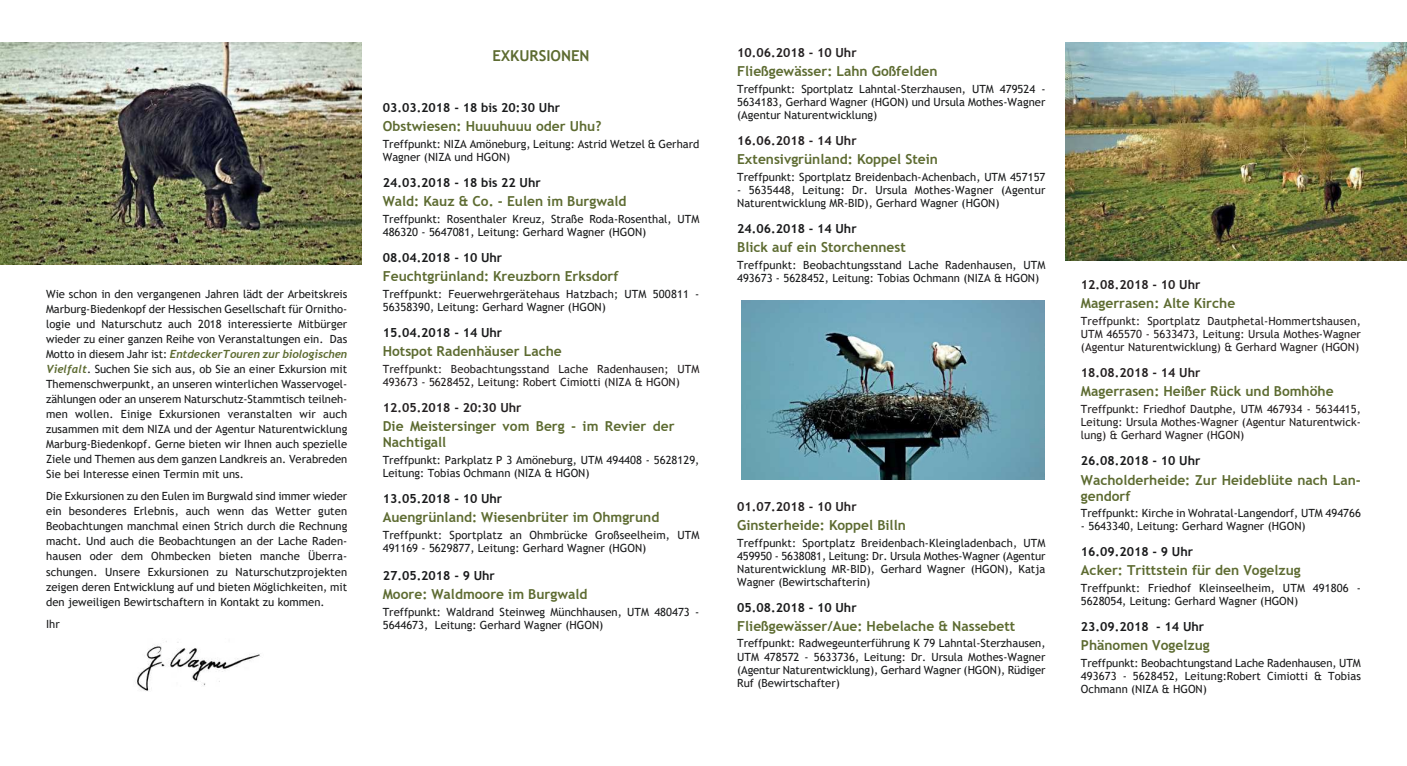
<style>
.page{position:relative;width:1407px;height:766px;background:#fff}
.page>*{position:absolute;margin:0;border:0;box-sizing:border-box;transform-origin:0 0}
.t1{font:700 15px "Trebuchet MS";color:#5d6b31}
.t2{font:700 13.75px/16px "Trebuchet MS";color:#5d6b31}
.t3{font:700 12.5px "Trebuchet MS";color:#191a1b}
.t4{font:700 12.5px "Trebuchet MS";color:#231f20}
.t5{font:11.25px/13px "Trebuchet MS";color:#191a1b}
.t6{font:11.25px/13px "Trebuchet MS";color:#231f20;text-align:justify}
.t7{font:italic 700 11.25px "Trebuchet";letter-spacing:-.01em;color:#5d6b31}
.s1{font-family:"Trebuchet MS";font-weight:400;font-style:normal;color:#191a1b}
.s2{font-family:"Trebuchet";font-weight:700;font-style:italic;color:#5d6b31}
</style>
<div class="page">
<img style="left:135px;top:641px;width:125px;height:50px">
<img style="left:0;top:43px;width:361px;height:221px">
<img style="left:1066px;top:43px;width:341px;height:217px">
<img style="left:741px;top:300px;width:303px;height:179px">
<p class="t5" style="left:46px;top:287px;width:303px;line-height:15px;text-align:justify">Wie schon in den vergangenen Jahren lädt der Arbeitskreis Marburg-Biedenkopf der Hessischen Gesellschaft für Ornitho&shy;logie und Naturschutz auch 2018 interessierte Mitbürger wieder zu einer ganzen Reihe von Veranstaltungen ein. Das</p>
<p class="t7" style="left:46px;top:349px;width:303px"><span class="s1">Motto in diesem Jahr ist:</span> EntdeckerTouren zur biologischen</p>
<p class="t5" style="left:46px;top:362px;width:303px;line-height:15px;text-align:justify"><span class="s2">Vielfalt</span>. Suchen Sie sich aus, ob Sie an einer Exkursion mit Themenschwerpunkt, an unseren winterlichen Wasservogel&shy;zählungen oder an unserem Naturschutz-Stammtisch teilneh&shy;men wollen. Einige Exkursionen veranstalten wir auch zusammen mit dem NIZA und der Agentur Naturentwicklung Marburg-Biedenkopf. Gerne bieten wir Ihnen auch spezielle Ziele und Themen aus dem ganzen Landkreis an. Verabreden Sie bei Interesse einen Termin mit uns.</p>
<p class="t5" style="left:46px;top:490px;width:303px;line-height:15px;text-align:justify">Die Exkursionen zu den Eulen im Burgwald sind immer wieder ein besonderes Erlebnis, auch wenn das Wetter guten Beobachtungen manchmal einen Strich durch die Rechnung macht. Und auch die Beobachtungen an der Lache Raden&shy;hausen oder dem Ohmbecken bieten manche Überra&shy;schungen. Unsere Exkursionen zu Naturschutzprojekten zeigen deren Entwicklung auf und bieten Möglichkeiten, mit den jeweiligen Bewirtschaftern in Kontakt zu kommen.</p>
<p class="t5" style="left:46px;top:618px;width:15px">Ihr</p>
<h1 class="t1" style="left:492px;top:50px;width:99px">EXKURSIONEN</h1>
<p class="t3" style="left:383px;top:103px;width:179px">03.03.2018 - 18 bis 20:30 Uhr</p>
<p class="t2" style="left:383px;top:120px;width:220px">Obstwiesen: Huuuhuuu oder Uhu?</p>
<p class="t5" style="left:383px;top:139px;width:318px">Treffpunkt: NIZA Amöneburg, Leitung: Astrid Wetzel &amp; Gerhard<br>Wagner (NIZA und HGON)</p>
<p class="t3" style="left:383px;top:178px;width:160px">24.03.2018 - 18 bis 22 Uhr</p>
<p class="t2" style="left:383px;top:194px;width:245px">Wald: Kauz &amp; Co. - Eulen im Burgwald</p>
<p class="t5" style="left:383px;top:213px;width:318px">Treffpunkt: Rosenthaler Kreuz, Straße Roda-Rosenthal, UTM<br>486320 - 5647081, Leitung: Gerhard Wagner (HGON)</p>
<p class="t3" style="left:383px;top:252px;width:121px">08.04.2018 - 10 Uhr</p>
<p class="t2" style="left:383px;top:269px;width:237px">Feuchtgrünland: Kreuzborn Erksdorf</p>
<p class="t5" style="left:383px;top:288px;width:318px">Treffpunkt: Feuerwehrgerätehaus Hatzbach; UTM 500811 -<br>56358390, Leitung: Gerhard Wagner (HGON)</p>
<p class="t3" style="left:383px;top:327px;width:121px">15.04.2018 - 14 Uhr</p>
<p class="t2" style="left:383px;top:344px;width:181px">Hotspot Radenhäuser Lache</p>
<p class="t6" style="left:383px;top:363px;width:318px">Treffpunkt: Beobachtungsstand Lache Radenhausen; UTM<br>493673 - 5628452, Leitung: Robert Cimiotti (NIZA &amp; HGON)</p>
<p class="t4" style="left:383px;top:402px;width:140px">12.05.2018 - 20:30 Uhr</p>
<p class="t2" style="left:383px;top:419px;width:293px">Die Meistersinger vom Berg - im Revier der<br>Nachtigall</p>
<p class="t5" style="left:383px;top:454px;width:318px">Treffpunkt: Parkplatz P 3 Amöneburg, UTM 494408 - 5628129,<br>Leitung: Tobias Ochmann (NIZA &amp; HGON)</p>
<p class="t3" style="left:383px;top:493px;width:121px">13.05.2018 - 10 Uhr</p>
<p class="t2" style="left:383px;top:510px;width:278px">Auengrünland: Wiesenbrüter im Ohmgrund</p>
<p class="t5" style="left:383px;top:529px;width:318px">Treffpunkt: Sportplatz an Ohmbrücke Großseelheim, UTM<br>491169 - 5629877, Leitung: Gerhard Wagner (HGON)</p>
<p class="t3" style="left:383px;top:570px;width:114px">27.05.2018 - 9 Uhr</p>
<p class="t2" style="left:383px;top:587px;width:206px">Moore: Waldmoore im Burgwald</p>
<p class="t5" style="left:383px;top:606px;width:318px">Treffpunkt: Waldrand Steinweg Münchhausen, UTM 480473 -<br>5644673, Leitung: Gerhard Wagner (HGON)</p>
<p class="t4" style="left:737px;top:48px;width:121px">10.06.2018 - 10 Uhr</p>
<p class="t2" style="left:737px;top:64px;width:202px">Fließgewässer: Lahn Goßfelden</p>
<p class="t5" style="left:737px;top:83px;width:310px;text-align:justify">Treffpunkt: Sportplatz Lahntal-Sterzhausen, UTM 479524 - 5634183, Gerhard Wagner (HGON) und Ursula Mothes-Wagner (Agentur Naturentwicklung)</p>
<p class="t4" style="left:737px;top:136px;width:121px">16.06.2018 - 14 Uhr</p>
<p class="t2" style="left:737px;top:152px;width:202px">Extensivgrünland: Koppel Stein</p>
<p class="t5" style="left:737px;top:171px;width:310px">Treffpunkt: Sportplatz Breidenbach-Achenbach, UTM 457157</p>
<p class="t5" style="left:737px;top:184px;width:310px">- 5635448, Leitung: Dr. Ursula Mothes-Wagner (Agentur<br>Naturentwicklung MR-BID), Gerhard Wagner (HGON)</p>
<p class="t3" style="left:737px;top:223px;width:121px">24.06.2018 - 14 Uhr</p>
<p class="t2" style="left:737px;top:240px;width:170px">Blick auf ein Storchennest</p>
<p class="t5" style="left:737px;top:259px;width:310px">Treffpunkt: Beobachtungsstand Lache Radenhausen, UTM<br>493673 - 5628452, Leitung: Tobias Ochmann (NIZA &amp; HGON)</p>
<p class="t4" style="left:737px;top:501px;width:121px">01.07.2018 - 10 Uhr</p>
<p class="t2" style="left:737px;top:518px;width:170px">Ginsterheide: Koppel Billn</p>
<p class="t5" style="left:737px;top:537px;width:310px;text-align:justify">Treffpunkt: Sportplatz Breidenbach-Kleingladenbach, UTM 459950 - 5638081, Leitung: Dr. Ursula Mothes-Wagner (Agentur Naturentwicklung MR-BID), Gerhard Wagner (HGON), Katja Wagner (Bewirtschafterin)</p>
<p class="t3" style="left:737px;top:602px;width:121px">05.08.2018 - 10 Uhr</p>
<p class="t2" style="left:737px;top:618px;width:280px">Fließgewässer/Aue: Hebelache &amp; Nassebett</p>
<p class="t5" style="left:737px;top:637px;width:310px;text-align:justify">Treffpunkt: Radwegeunterführung K 79 Lahntal-Sterzhausen, UTM 478572 - 5633736, Leitung: Dr. Ursula Mothes-Wagner (Agentur Naturentwicklung), Gerhard Wagner (HGON), Rüdiger Ruf (Bewirtschafter)</p>
<p class="t4" style="left:1081px;top:280px;width:121px">12.08.2018 - 10 Uhr</p>
<p class="t2" style="left:1081px;top:296px;width:156px">Magerrasen: Alte Kirche</p>
<p class="t6" style="left:1081px;top:315px;width:281px">Treffpunkt: Sportplatz Dautphetal-Hommertshausen, UTM 465570 - 5633473, Leitung: Ursula Mothes-Wagner (Agentur Naturentwicklung) &amp; Gerhard Wagner (HGON)</p>
<p class="t4" style="left:1081px;top:368px;width:121px">18.08.2018 - 14 Uhr</p>
<p class="t2" style="left:1081px;top:384px;width:254px">Magerrasen: Heißer Rück und Bomhöhe</p>
<p class="t6" style="left:1081px;top:403px;width:281px">Treffpunkt: Friedhof Dautphe, UTM 467934 - 5634415, Leitung: Ursula Mothes-Wagner (Agentur Naturentwick&shy;lung) &amp; Gerhard Wagner (HGON)</p>
<p class="t3" style="left:1081px;top:455px;width:121px">26.08.2018 - 10 Uhr</p>
<p class="t2" style="left:1081px;top:473px;width:281px">Wacholderheide: Zur Heideblüte nach Lan&shy;gendorf</p>
<p class="t5" style="left:1081px;top:507px;width:281px">Treffpunkt: Kirche in Wohratal-Langendorf, UTM 494766</p>
<p class="t5" style="left:1081px;top:521px;width:226px">- 5643340, Leitung: Gerhard Wagner (HGON)</p>
<p class="t3" style="left:1081px;top:547px;width:114px">16.09.2018 - 9 Uhr</p>
<p class="t2" style="left:1081px;top:563px;width:221px">Acker: Trittstein für den Vogelzug</p>
<p class="t5" style="left:1081px;top:582px;width:281px">Treffpunkt: Friedhof Kleinseelheim, UTM 491806 -<br>5628054, Leitung: Gerhard Wagner (HGON)</p>
<p class="t3" style="left:1081px;top:621px;width:125px">23.09.2018 - 14 Uhr</p>
<p class="t2" style="left:1081px;top:638px;width:130px">Phänomen Vogelzug</p>
<p class="t5" style="left:1081px;top:657px;width:281px;text-align:justify">Treffpunkt: Beobachtungstand Lache Radenhausen, UTM 493673 - 5628452, Leitung:Robert Cimiotti &amp; Tobias Ochmann (NIZA &amp; HGON)</p>
</div>
